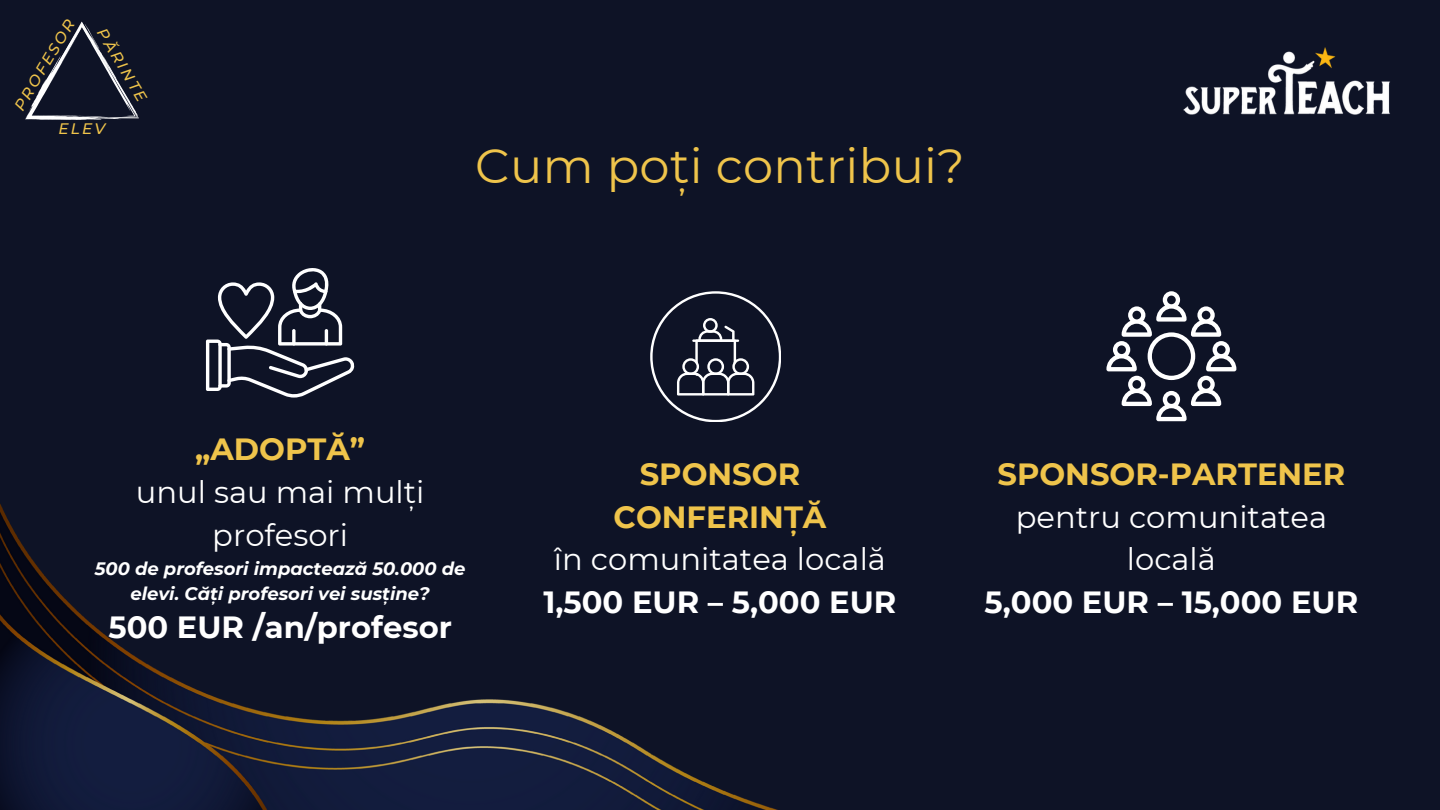
<style>
.page{position:relative;width:1440px;height:810px;background:#0e1326}
.page>*{position:absolute;margin:0;border:0;box-sizing:border-box;transform-origin:0 0}
.t1{font:48px "Montserrat";letter-spacing:.005em;color:#efc44b}
.t2{font:30.6px/42.8px "Montserrat";color:#fff;text-align:center}
.t3{font:700 30.6px "Montserrat";color:#fff}
.t4{font:700 30.6px/42.8px "Montserrat";color:#efc44b;text-align:center}
.t5{font:italic 700 18px/24.8px "Montserrat";color:#fff;text-align:center}
.t6{font:italic 500 15.2px "Montserrat";color:#efc44b}
</style>
<div class="page">
<img style="left:1183px;top:47px;width:207px;height:68px">
<svg style="left:206px;top:268px;width:148px;height:130px"></svg>
<svg style="left:650px;top:291px;width:130px;height:130px"></svg>
<svg style="left:1106px;top:291px;width:130px;height:130px"></svg>
<svg style="left:25px;top:22px;width:114px;height:98px"></svg>
<img style="left:0;top:504px;width:778px;height:306px">
<h1 class="t6" style="left:10px;top:104px;width:104px;rotate:-59deg">PROFESOR</h1>
<p class="t6" style="left:109px;top:25px;width:84px;rotate:59deg">PĂRINTE</p>
<p class="t6" style="left:59px;top:119px;width:48px">ELEV</p>
<p class="t1" style="left:475px;top:136px;width:491px">Cum poți contribui?</p>
<p class="t4" style="left:195px;top:428px;width:171px">„ADOPTĂ”</p>
<p class="t2" style="left:136px;top:471px;width:290px">unul sau mai mulți profesori</p>
<p class="t5" style="left:95px;top:556px;width:372px">500 de profesori impactează 50.000 de elevi. Căți profesori vei susține?</p>
<p class="t3" style="left:108px;top:608px;width:345px">500 EUR /an/profesor</p>
<p class="t4" style="left:614px;top:453px;width:214px">SPONSOR<br>CONFERINȚĂ</p>
<p class="t2" style="left:554px;top:538px;width:334px">în comunitatea locală</p>
<p class="t3" style="left:544px;top:584px;width:354px">1,500 EUR – 5,000 EUR</p>
<p class="t4" style="left:997px;top:453px;width:349px">SPONSOR-PARTENER</p>
<p class="t2" style="left:1016px;top:495px;width:313px">pentru comunitatea locală</p>
<p class="t3" style="left:985px;top:584px;width:375px">5,000 EUR – 15,000 EUR</p>
</div>
